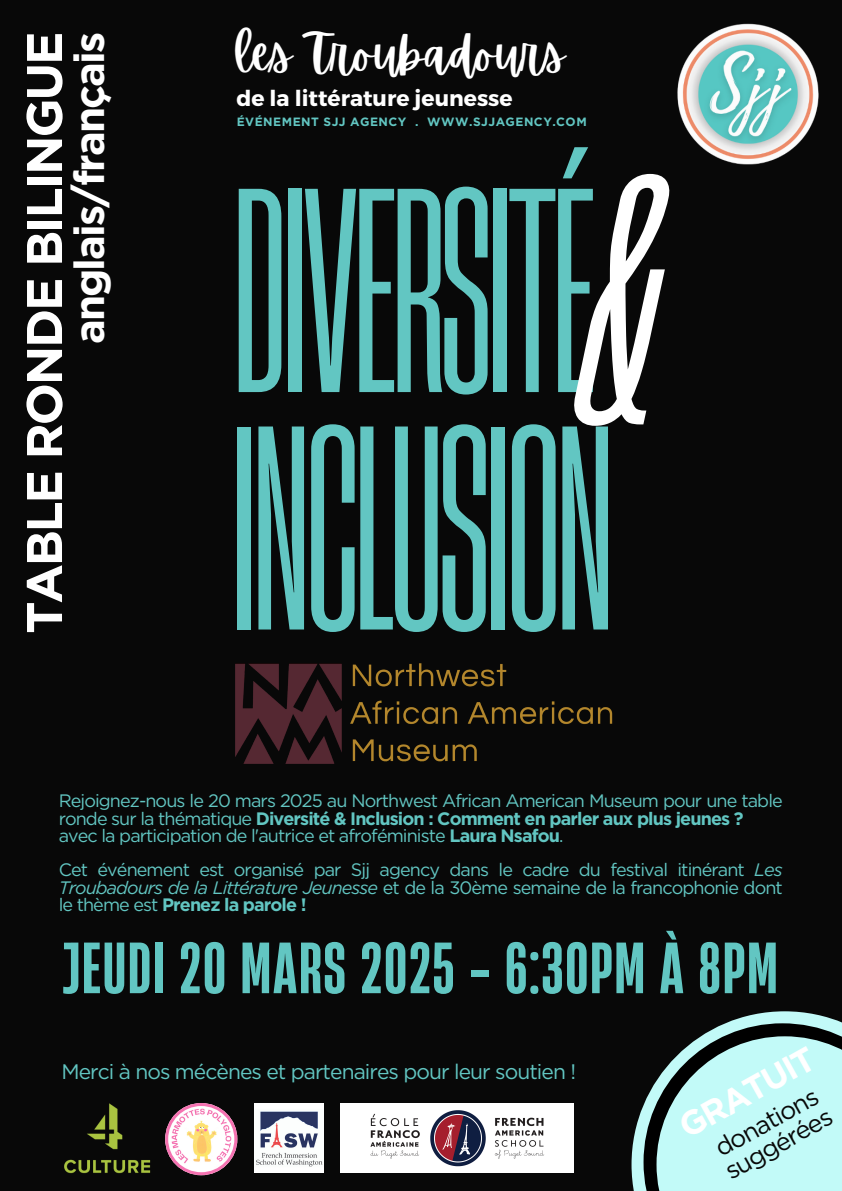
<style>
.page{position:relative;width:842px;height:1191px;background:#fff}
.page>*{position:absolute;margin:0;border:0;box-sizing:border-box;transform-origin:0 0}
.t1{font:italic 331.2px "Heading Now 14";color:#fff}
.t2{font:273.4px "Heading Now 14";letter-spacing:-.02em;color:#62c6c2}
.t3{font:273.1px "Heading Now 14";letter-spacing:-.02em;color:#62c6c2}
.t4{font:700 68px "Heading Now 36";letter-spacing:.035em;color:#62c6c2}
.t5{font:700 50px "Gotham";letter-spacing:-.045em;color:#fff}
.t6{font:49.6px "Apricots";color:#fff}
.t7{font:700 42px "Gotham";letter-spacing:-.045em;color:#fff}
.t8{font:700 34px "Gotham";color:#fff}
.t9{font:25px/24.8px "Gotham";color:#080808}
.t10{font:700 21.8px "Montserrat";color:#fff}
.t11{font:21px "Gotham";letter-spacing:-.045em;color:#62c6c2}
.t12{font:18px/17.2px "Gotham";letter-spacing:-.05em;color:#62c6c2}
.t13{font:700 12px "Gotham";letter-spacing:.04em;color:#62c6c2}
.s1{font-weight:700}
.s2{font-style:italic}
</style>
<div class="page">
<div style="left:0;top:0;width:842px;height:1190px;background:#080808"></div>
<img style="left:677px;top:23px;width:142px;height:142px">
<img style="left:236px;top:663px;width:377px;height:101px">
<svg style="left:631px;top:1011px;width:211px;height:179px"></svg>
<svg style="left:643px;top:1023px;width:199px;height:167px"></svg>
<div style="left:656px;top:1036px;width:186px;height:154px;background:#c2faf8"></div>
<img style="left:64px;top:1103px;width:87px;height:71px">
<img style="left:254px;top:1103px;width:70px;height:69px">
<svg style="left:165px;top:1103px;width:72px;height:71px"></svg>
<img style="left:341px;top:1103px;width:233px;height:69px">
<p class="t5" style="left:14px;top:633px;width:603px;rotate:-90deg">TABLE RONDE BILINGUE</p>
<p class="t7" style="left:64px;top:344px;width:314px;rotate:-90deg">anglais/français</p>
<h1 class="t6" style="left:237px;top:25px;width:329px">les Troubadours</h1>
<h1 class="t10" style="left:236px;top:84px;width:278px">de la littérature jeunesse</h1>
<p class="t13" style="left:237px;top:114px;width:351px">ÉVÉNEMENT SJJ AGENCY . WWW.SJJAGENCY.COM</p>
<p class="t2" style="left:232px;top:105px;width:365px">DIVERSITÉ</p>
<h4 class="t1" style="left:584px;top:75px;width:81px">&amp;</h4>
<p class="t3" style="left:230px;top:342px;width:386px">INCLUSION</p>
<p class="t12" style="left:59px;top:792px;width:726px">Rejoignez-nous le 20 mars 2025 au Northwest African American Museum pour une table ronde sur la thématique <span class="s1">Diversité &amp; Inclusion : Comment en parler aux plus jeunes ?</span></p>
<p class="t12" style="left:59px;top:826px;width:506px">avec la participation de l'autrice et afroféministe <span class="s1">Laura Nsafou</span>.</p>
<p class="t12" style="left:59px;top:861px;width:726px;text-align:justify">Cet événement est organisé par Sjj agency dans le cadre du festival itinérant <span class="s2">Les Troubadours de la Littérature Jeunesse</span> et de la 30ème semaine de la francophonie dont le thème est <span class="s1">Prenez la parole !</span></p>
<p class="t4" style="left:63px;top:921px;width:716px">JEUDI 20 MARS 2025 - 6:30PM À 8PM</p>
<h2 class="t11" style="left:61px;top:1058px;width:516px">Merci à nos mécènes et partenaires pour leur soutien !</h2>
<h5 class="t8" style="left:672px;top:1110px;width:152px;rotate:-29deg">GRATUIT</h5>
<h6 class="t9" style="left:708px;top:1139px;width:121px;rotate:-29deg">donations suggérées</h6>
</div>
